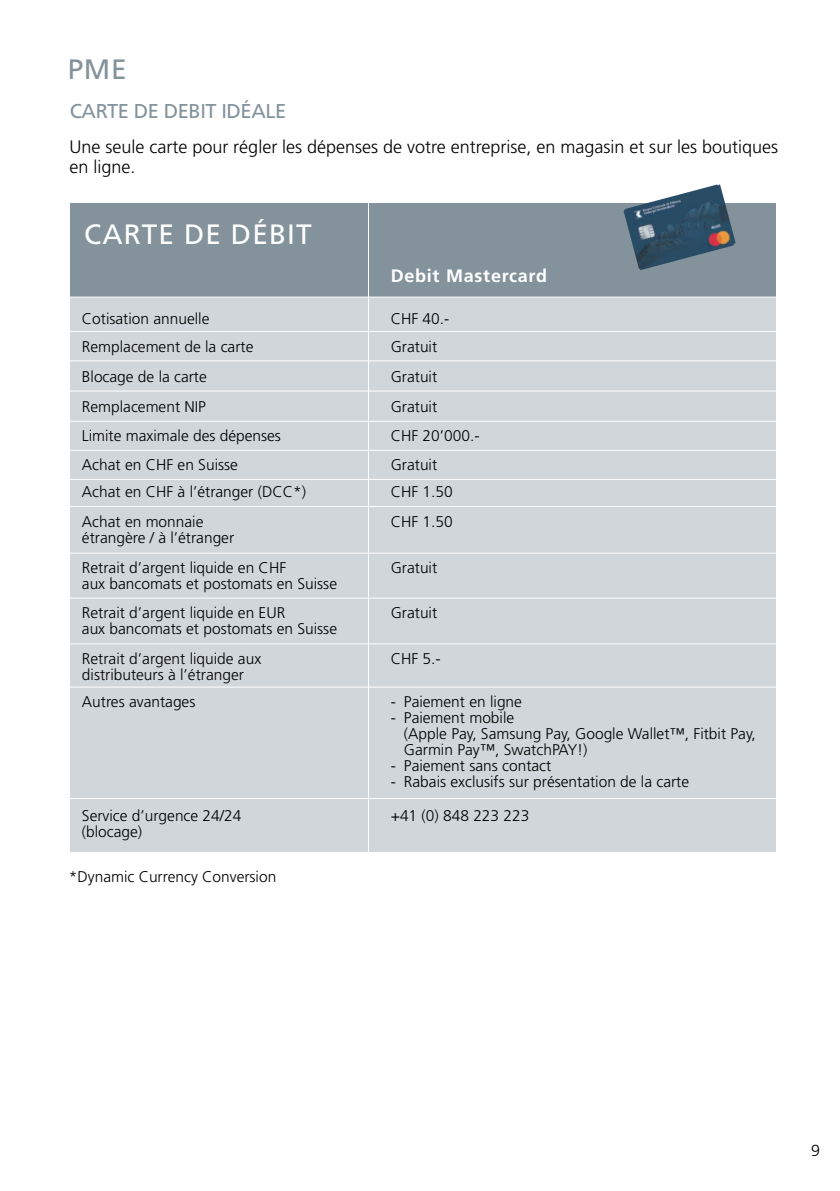
<style>
.page{position:relative;width:840px;height:1191px;background:#fff}
.page>*{position:absolute;margin:0;border:0;box-sizing:border-box;transform-origin:0 0}
.t1{font:28px "Frutiger";letter-spacing:.04em;color:#fff}
.t2{font:28px "Frutiger";color:#83929b}
.t3{font:20px "Frutiger";letter-spacing:-.02em;color:#83929b}
.t4{font:300 18px/20px "Frutiger";color:#000}
.t5{font:700 18px "Frutiger";letter-spacing:.04em;color:#fff}
.t6{font:300 16px "Frutiger";color:#000}
.t7{font:300 15.6px "Frutiger";color:#000}
.t8{font:300 15.4px/16px "Frutiger";color:#000}
</style>
<div class="page">
<div style="left:70px;top:297px;width:705px;height:555px;background:#d0d6da"></div>
<div style="left:70px;top:204px;width:705px;height:93px;background:#83929b"></div>
<hr style="left:69px;top:297px;width:727px;height:1px;background:#fff">
<hr style="left:368px;top:194px;width:1px;height:669px;background:#fff">
<img style="left:622px;top:184px;width:113px;height:86px">
<hr style="left:67px;top:360px;width:727px;height:1px;background:#fff">
<hr style="left:67px;top:331px;width:727px;height:1px;background:#fff">
<hr style="left:67px;top:391px;width:727px;height:1px;background:#fff">
<hr style="left:67px;top:421px;width:727px;height:1px;background:#fff">
<hr style="left:67px;top:450px;width:727px;height:1px;background:#fff">
<hr style="left:67px;top:479px;width:727px;height:1px;background:#fff">
<hr style="left:67px;top:506px;width:727px;height:1px;background:#fff">
<hr style="left:67px;top:553px;width:727px;height:1px;background:#fff">
<hr style="left:67px;top:597px;width:727px;height:1px;background:#fff">
<hr style="left:67px;top:643px;width:727px;height:1px;background:#fff">
<hr style="left:67px;top:686px;width:727px;height:1px;background:#fff">
<hr style="left:67px;top:798px;width:727px;height:1px;background:#fff">
<h1 class="t2" style="left:68px;top:53px;width:60px">PME</h1>
<p class="t3" style="left:70px;top:99px;width:218px">CARTE DE DEBIT IDÉALE</p>
<p class="t4" style="left:69px;top:137px;width:710px">Une seule carte pour régler les dépenses de votre entreprise, en magasin et sur les boutiques en ligne.</p>
<h1 class="t1" style="left:84px;top:218px;width:229px">CARTE DE DÉBIT</h1>
<p class="t5" style="left:390px;top:265px;width:158px">Debit Mastercard</p>
<p class="t8" style="left:82px;top:310px;width:129px">Cotisation annuelle</p>
<p class="t8" style="left:390px;top:310px;width:60px">CHF 40.-</p>
<p class="t8" style="left:82px;top:338px;width:173px">Remplacement de la carte</p>
<p class="t8" style="left:390px;top:338px;width:48px">Gratuit</p>
<p class="t8" style="left:82px;top:368px;width:126px">Blocage de la carte</p>
<p class="t8" style="left:390px;top:368px;width:48px">Gratuit</p>
<p class="t8" style="left:82px;top:399px;width:125px">Remplacement NIP</p>
<p class="t8" style="left:390px;top:398px;width:48px">Gratuit</p>
<p class="t8" style="left:82px;top:428px;width:200px">Limite maximale des dépenses</p>
<p class="t8" style="left:390px;top:428px;width:90px">CHF 20’000.-</p>
<p class="t8" style="left:82px;top:457px;width:157px">Achat en CHF en Suisse</p>
<p class="t8" style="left:390px;top:457px;width:48px">Gratuit</p>
<p class="t8" style="left:82px;top:484px;width:225px">Achat en CHF à l’étranger (DCC*)</p>
<p class="t8" style="left:390px;top:484px;width:64px">CHF 1.50</p>
<p class="t8" style="left:82px;top:514px;width:154px">Achat en monnaie étrangère / à l’étranger</p>
<p class="t8" style="left:390px;top:514px;width:64px">CHF 1.50</p>
<p class="t8" style="left:82px;top:559px;width:256px">Retrait d’argent liquide en CHF<br>aux bancomats et postomats en Suisse</p>
<p class="t8" style="left:390px;top:559px;width:48px">Gratuit</p>
<p class="t8" style="left:82px;top:604px;width:256px">Retrait d’argent liquide en EUR<br>aux bancomats et postomats en Suisse</p>
<p class="t8" style="left:390px;top:604px;width:48px">Gratuit</p>
<p class="t8" style="left:82px;top:650px;width:181px">Retrait d’argent liquide aux distributeurs à l’étranger</p>
<p class="t8" style="left:390px;top:650px;width:51px">CHF 5.-</p>
<p class="t8" style="left:82px;top:693px;width:115px">Autres avantages</p>
<p class="t8" style="left:390px;top:693px;width:133px">- Paiement en ligne</p>
<p class="t8" style="left:403px;top:709px;width:353px;text-indent:-13px">- Paiement mobile<br>(Apple Pay, Samsung Pay, Google Wallet™, Fitbit Pay,<br>Garmin Pay™, SwatchPAY!)</p>
<p class="t8" style="left:390px;top:757px;width:162px">- Paiement sans contact</p>
<p class="t8" style="left:390px;top:773px;width:300px">- Rabais exclusifs sur présentation de la carte</p>
<p class="t8" style="left:82px;top:807px;width:161px">Service d’urgence 24/24 (blocage)</p>
<p class="t8" style="left:390px;top:807px;width:140px">+41 (0) 848 223 223</p>
<p class="t7" style="left:69px;top:867px;width:209px">*Dynamic Currency Conversion</p>
<p class="t6" style="left:810px;top:1141px;width:10px">9</p>
</div>
